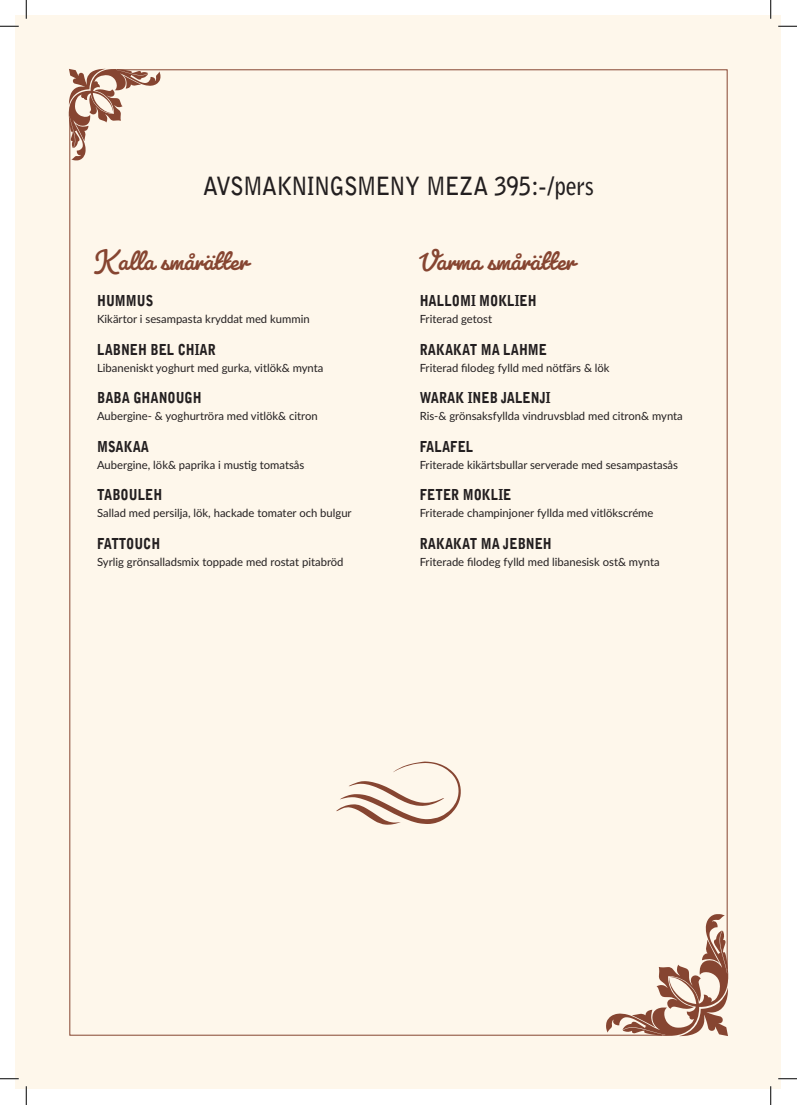
<style>
.page{position:relative;width:797px;height:1105px;background:#fff}
.page>*{position:absolute;margin:0;border:0;box-sizing:border-box;transform-origin:0 0}
.t1{font:700 30px "Pacifico";color:#864531}
.t2{font:700 25px "Bell Gothic";letter-spacing:-.025em;color:#231f20;scale:.89 1}
.t3{font:900 15px "Bell Gothic";color:#231f20;scale:.82 1}
.t4{font:11.25px "Lato";color:#231f20}
</style>
<div class="page">
<div style="left:16px;top:16px;width:765px;height:1073px;background:#fef7eb"></div>
<svg style="left:69px;top:69px;width:91px;height:91px"></svg>
<svg style="left:606px;top:914px;width:122px;height:122px"></svg>
<svg style="left:336px;top:761px;width:125px;height:64px"></svg>
<svg style="left:0;top:25px;width:19px;height:2px"></svg>
<svg style="left:778px;top:25px;width:19px;height:2px"></svg>
<svg style="left:0;top:1078px;width:19px;height:1px"></svg>
<svg style="left:778px;top:1078px;width:19px;height:1px"></svg>
<svg style="left:25px;top:0;width:2px;height:19px"></svg>
<svg style="left:25px;top:1086px;width:2px;height:19px"></svg>
<svg style="left:770px;top:0;width:1px;height:19px"></svg>
<svg style="left:770px;top:1086px;width:1px;height:19px"></svg>
<p class="t2" style="left:203px;top:171px;width:440px">AVSMAKNINGSMENY MEZA 395:-/pers</p>
<p class="t1" style="left:97px;top:242px;width:152px">Kalla smårätter</p>
<p class="t3" style="left:97px;top:292px;width:70px">HUMMUS</p>
<p class="t4" style="left:97px;top:311px;width:214px">Kikärtor i sesampasta kryddat med kummin</p>
<p class="t3" style="left:97px;top:340px;width:146px">LABNEH BEL CHIAR</p>
<p class="t4" style="left:97px;top:359px;width:228px">Libaneniskt yoghurt med gurka, vitlök&amp; mynta</p>
<p class="t3" style="left:97px;top:389px;width:129px">BABA GHANOUGH</p>
<p class="t4" style="left:97px;top:408px;width:222px">Aubergine- &amp; yoghurtröra med vitlök&amp; citron</p>
<p class="t3" style="left:97px;top:437px;width:65px">MSAKAA</p>
<p class="t4" style="left:97px;top:456px;width:209px">Aubergine, lök&amp; paprika i mustig tomatsås</p>
<p class="t3" style="left:97px;top:486px;width:81px">TABOULEH</p>
<p class="t4" style="left:97px;top:505px;width:256px">Sallad med persilja, lök, hackade tomater och bulgur</p>
<p class="t3" style="left:97px;top:535px;width:79px">FATTOUCH</p>
<p class="t4" style="left:97px;top:554px;width:248px">Syrlig grönsalladsmix toppade med rostat pitabröd</p>
<p class="t1" style="left:420px;top:242px;width:156px">Varma smårätter</p>
<p class="t3" style="left:420px;top:292px;width:144px">HALLOMI MOKLIEH</p>
<p class="t4" style="left:420px;top:311px;width:74px">Friterad getost</p>
<p class="t3" style="left:420px;top:340px;width:157px">RAKAKAT MA LAHME</p>
<p class="t4" style="left:420px;top:359px;width:191px">Friterad filodeg fylld med nötfärs &amp; lök</p>
<p class="t3" style="left:420px;top:389px;width:161px">WARAK INEB JALENJI</p>
<p class="t4" style="left:420px;top:408px;width:264px">Ris-&amp; grönsaksfyllda vindruvsblad med citron&amp; mynta</p>
<p class="t3" style="left:420px;top:437px;width:67px">FALAFEL</p>
<p class="t4" style="left:420px;top:456px;width:260px">Friterade kikärtsbullar serverade med sesampastasås</p>
<p class="t3" style="left:420px;top:486px;width:113px">FETER MOKLIE</p>
<p class="t4" style="left:420px;top:505px;width:235px">Friterade champinjoner fyllda med vitlökscréme</p>
<p class="t3" style="left:420px;top:535px;width:163px">RAKAKAT MA JEBNEH</p>
<p class="t4" style="left:420px;top:554px;width:241px">Friterade filodeg fylld med libanesisk ost&amp; mynta</p>
</div>
